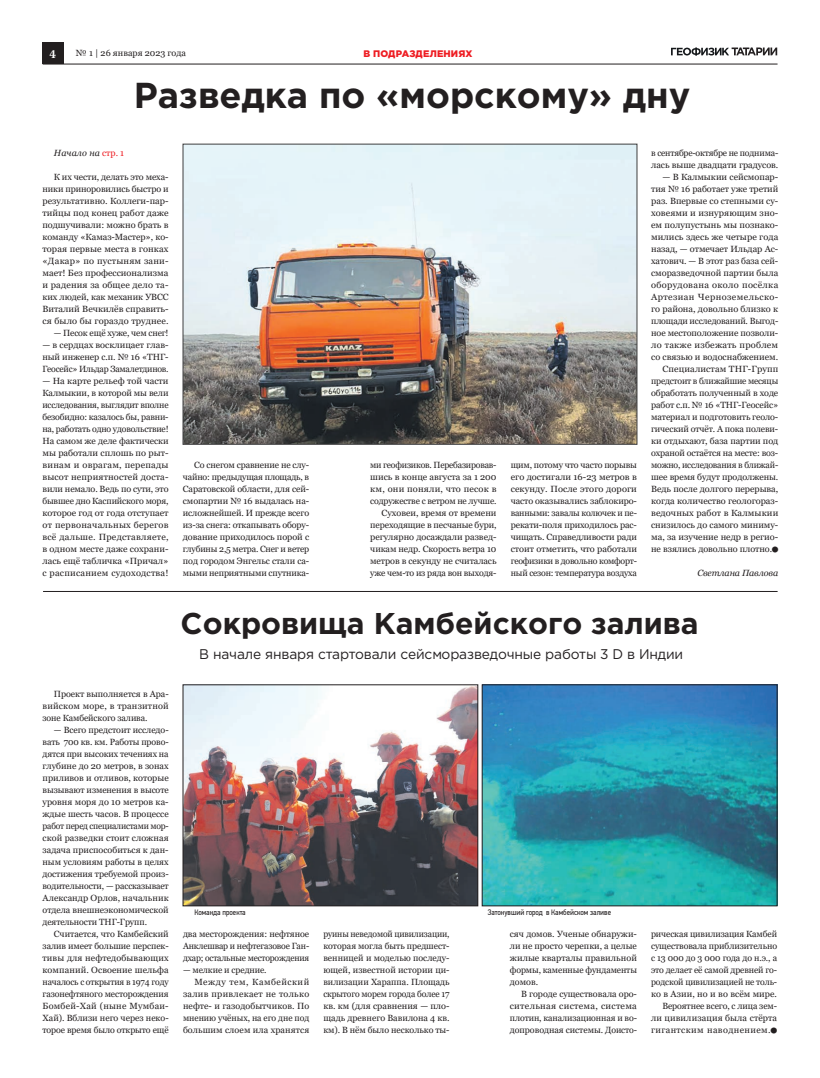
<style>
.page{position:relative;width:820px;height:1078px;background:#fff}
.page>*{position:absolute;margin:0;border:0;box-sizing:border-box;transform-origin:0 0}
.t1{font:700 36px "Gotham Pro";color:#231f20}
.t2{font:700 30px "Gotham Pro";color:#231f20}
.t3{font:14px "Gotham Pro";letter-spacing:-.01em;color:#231f20}
.t4{font:700 12px "Warnock Pro";color:#fff}
.t5{font:900 9.5px "Gotham Pro";letter-spacing:.02em;color:#ee1d23}
.t6{font:9px/12px "Georgia";letter-spacing:-.005em;color:#231f20;text-align:justify}
.t7{font:9px/12px "Georgia";letter-spacing:-.005em;color:#231f20;text-align:justify;scale:.95 1}
.t8{font:9px "Georgia";letter-spacing:.03em;color:#231f20}
.t9{font:9px "Georgia";letter-spacing:.055em;color:#231f20}
.t10{font:italic 9px "Georgia";letter-spacing:-.01em;color:#231f20}
.t11{font:italic 9px "Georgia";letter-spacing:.01em;color:#231f20}
.t12{font:8px "PF Din Text Cond Pro";color:#231f20}
.s1{font-style:normal;color:#ee1d23}
</style>
<div class="page">
<div style="left:43px;top:43px;width:21px;height:21px;background:#231f20"></div>
<hr style="left:43px;top:64px;width:734px;height:1px;background:#231f20">
<svg style="left:671px;top:47px;width:105px;height:9px"></svg>
<hr style="left:43px;top:591px;width:734px;height:1px;background:#231f20">
<img style="left:185px;top:146px;width:450px;height:296px">
<div style="left:183px;top:144px;width:454px;height:300px;border:1px solid #3e3e3f"></div>
<img style="left:484px;top:686px;width:290px;height:217px">
<div style="left:482px;top:684px;width:294px;height:221px;border:1px solid #231f20"></div>
<img style="left:185px;top:686px;width:290px;height:217px">
<div style="left:183px;top:684px;width:294px;height:221px;border:1px solid #231f20"></div>
<h3 class="t4" style="left:49px;top:46px;width:8px">4</h3>
<p class="t6" style="left:76px;top:47px;width:111px">№ 1 | 26 января 2023 года</p>
<p class="t5" style="left:363px;top:48px;width:111px">В ПОДРАЗДЕЛЕНИЯХ</p>
<h1 class="t1" style="left:134px;top:74px;width:558px">Разведка по «морскому» дну</h1>
<p class="t11" style="left:54px;top:147px;width:72px">Начало на <span class="s1">стр. 1</span></p>
<p class="t6" style="left:42px;top:171px;width:128px;text-indent:11px">К их чести, делать это меха&shy;ники приноровились быстро и результативно. Коллеги-пар&shy;тийцы под конец работ даже подшучивали: можно брать в команду «Камаз-Мастер», ко&shy;торая первые места в гонках «Дакар» по пустыням зани&shy;мает! Без профессионализма и радения за общее дело та&shy;ких людей, как механик УВСС Виталий Вечкилёв справить&shy;ся было бы гораздо труднее.</p>
<p class="t6" style="left:54px;top:327px;width:116px">— Песок ещё хуже, чем снег!</p>
<p class="t6" style="left:42px;top:339px;width:128px">— в сердцах восклицает глав&shy;ный инженер с.п. № 16 «ТНГ-Геосейс» Ильдар Замалетдинов.</p>
<p class="t6" style="left:42px;top:375px;width:128px">— На карте рельеф той части Калмыкии, в которой мы вели исследования, выглядит вполне безобидно: казалось бы, равни&shy;на, работать одно удовольствие!<br>На самом же деле фактически мы работали сплошь по рыт&shy;винам и оврагам, перепады высот неприятностей доста&shy;вили немало. Ведь по сути, это бывшее дно Каспийского моря, которое год от года отступает от первоначальных берегов всё дальше. Представляете, в одном месте даже сохрани&shy;лась ещё табличка «Причал» с расписанием судоходства!</p>
<p class="t6" style="left:183px;top:459px;width:128px;text-indent:11px">Со снегом сравнение не слу&shy;чайно: предыдущая площадь, в Саратовской области, для сей&shy;смопартии № 16 выдалась на&shy;исложнейшей. И прежде всего из-за снега: откапывать обору&shy;дование приходилось порой с глубины 2,5 метра. Снег и ветер под городом Энгельс стали са&shy;мыми неприятными спутника-</p>
<p class="t6" style="left:370px;top:459px;width:128px;text-align:right">ми геофизиков. Перебазировав&shy;шись в конце августа за 1 200 км, они поняли, что песок в содружестве с ветром не лучше.<br>Суховеи, время от времени переходящие в песчаные бури, регулярно досаждали развед&shy;чикам недр. Скорость ветра 10 метров в секунду не считалась уже чем-то из ряда вон выходя-</p>
<p class="t6" style="left:510px;top:459px;width:128px">щим, потому что часто порывы его достигали 16-23 метров в секунду. После этого дороги часто оказывались заблокиро&shy;ванными: завалы колючек и пе&shy;рекати-поля приходилось рас&shy;чищать. Справедливости ради стоит отметить, что работали геофизики в довольно комфорт&shy;ный сезон: температура воздуха</p>
<p class="t6" style="left:651px;top:147px;width:129px">в сентябре-октябре не поднима&shy;лась выше двадцати градусов.</p>
<p class="t6" style="left:651px;top:171px;width:129px;text-align:right">— В Калмыкии сейсмопар&shy;тия № 16 работает уже третий раз. Впервые со степными су&shy;ховеями и изнуряющим зно&shy;ем полупустынь мы познако&shy;мились здесь же четыре года назад, — отмечает Ильдар Ас&shy;хатович. — В этот раз база сей&shy;сморазведочной партии была оборудована около посёлка<br>Артезиан Черноземельско&shy;го района, довольно близко к площади исследований. Выгод&shy;ное местоположение позволи&shy;ло также избежать проблем со связью и водоснабжением.<br>Специалистам ТНГ-Групп предстоит в ближайшие месяцы обработать полученный в ходе работ с.п. № 16 «ТНГ-Геосейс» материал и подготовить геоло&shy;гический отчёт. А пока полеви&shy;ки отдыхают, база партии под охраной остаётся на месте: воз&shy;можно, исследования в ближай&shy;шее время будут продолжены.<br>Ведь после долгого перерыва, когда количество геологораз&shy;ведочных работ в Калмыкии снизилось до самого миниму&shy;ма, за изучение недр в регио&shy;не взялись довольно плотно.○</p>
<p class="t10" style="left:697px;top:567px;width:82px">Светлана Павлова</p>
<h2 class="t2" style="left:180px;top:606px;width:519px">Сокровища Камбейского залива</h2>
<h3 class="t3" style="left:199px;top:646px;width:485px">В начале января стартовали сейсморазведочные работы 3 D в Индии</h3>
<p class="t6" style="left:43px;top:687px;width:128px;text-indent:11px">Проект выполняется в Ара&shy;вийском море, в транзитной зоне Камбейского залива.</p>
<p class="t6" style="left:43px;top:723px;width:128px;text-indent:11px">— Всего предстоит исследо&shy;вать 700 кв. км. Работы прово&shy;дятся при высоких течениях на глубине до 20 метров, в зонах приливов и отливов, которые вызывают изменения в высоте уровня моря до 10 метров ка&shy;ждые шесть часов. В процессе работ перед специалистами мор&shy;ской разведки стоит сложная задача приспособиться к дан&shy;ным условиям работы в целях достижения требуемой произ&shy;водительности, — рассказывает Александр Орлов, начальник отдела внешнеэкономической деятельности ТНГ-Групп.</p>
<p class="t6" style="left:43px;top:927px;width:128px;text-indent:11px">Считается, что Камбейский залив имеет большие перспек&shy;тивы для нефтедобывающих компаний. Освоение шельфа началось с открытия в 1974 году газонефтяного месторождения Бомбей-Хай (ныне Мумбаи-Хай). Вблизи него через неко&shy;торое время было открыто ещё</p>
<p class="t7" style="left:323px;top:927px;width:134px">руины неведомой цивилизации, которая могла быть предшест&shy;венницей и моделью последу&shy;ющей, известной истории ци&shy;вилизации Хараппа. Площадь скрытого морем города более 17 кв. км (для сравнения — пло&shy;щадь древнего Вавилона 4 кв. км). В нём было несколько ты-</p>
<p class="t12" style="left:194px;top:907px;width:53px">Команда проекта</p>
<p class="t12" style="left:487px;top:907px;width:125px">Затонувший город в Камбейском заливе</p>
<p class="t6" style="left:509px;top:927px;width:129px">сяч домов. Ученые обнаружи&shy;ли не просто черепки, а целые жилые кварталы правильной формы, каменные фундаменты домов.</p>
<p class="t6" style="left:509px;top:987px;width:129px;text-indent:11px">В городе существовала оро&shy;сительная система, система плотин, канализационная и во&shy;допроводная системы. Доисто-</p>
<p class="t6" style="left:183px;top:927px;width:128px">два месторождения: нефтяное Анклешвар и нефтегазовое Ган&shy;дхар; остальные месторождения</p>
<p class="t6" style="left:183px;top:963px;width:85px">— мелкие и средние.</p>
<p class="t9" style="left:194px;top:975px;width:116px">Между тем, Камбейский</p>
<p class="t8" style="left:183px;top:987px;width:128px">залив привлекает не только</p>
<p class="t6" style="left:183px;top:999px;width:128px">нефте- и газодобытчиков. По</p>
<p class="t6" style="left:183px;top:1011px;width:128px">мнению учёных, на его дне под</p>
<p class="t6" style="left:183px;top:1023px;width:128px">большим слоем ила хранятся</p>
<p class="t6" style="left:650px;top:927px;width:127px;text-align:right">рическая цивилизация Камбей существовала приблизительно с 13 000 до 3 000 года до н.э., а это делает её самой древней го&shy;родской цивилизацией не толь&shy;ко в Азии, но и во всём мире.<br>Вероятнее всего, с лица зем&shy;ли цивилизация была стёрта гигантским наводнением.○</p>
</div>
